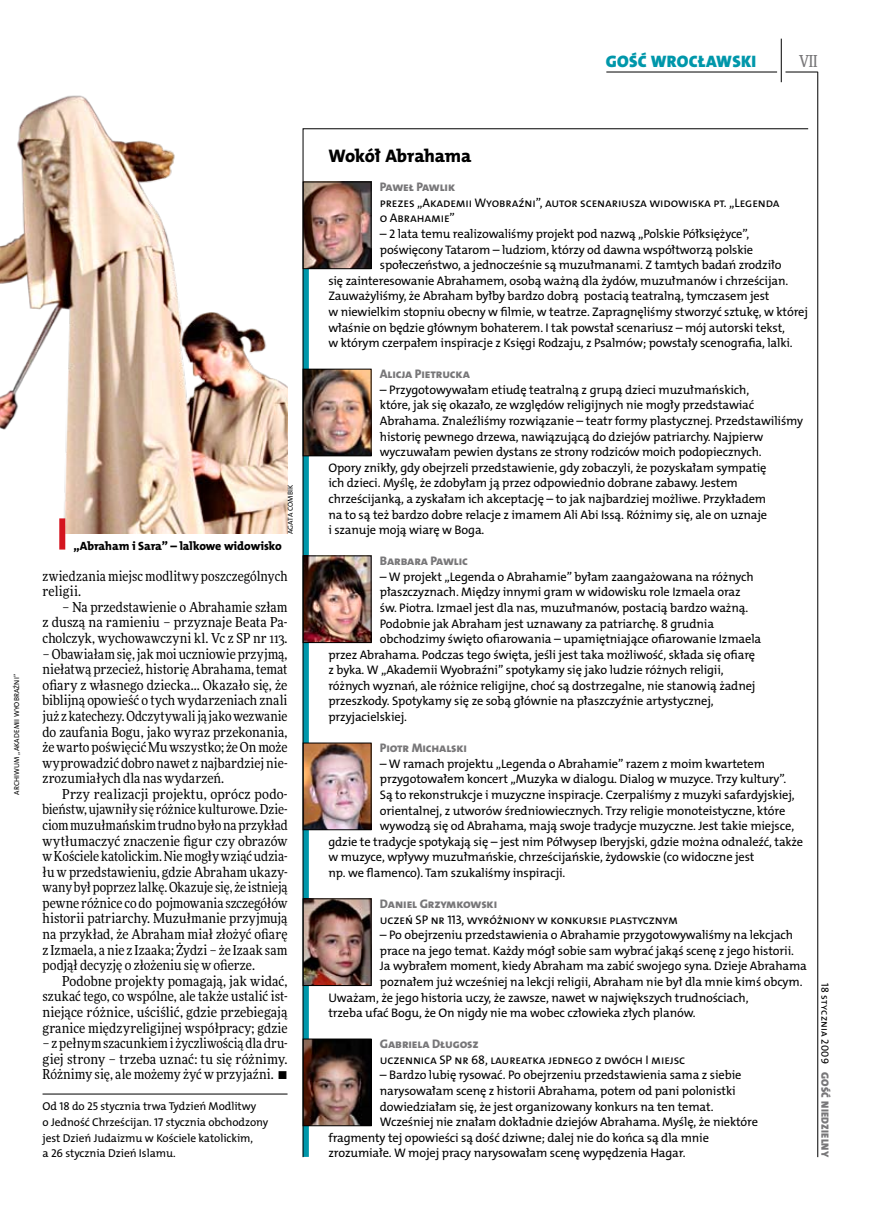
<style>
.page{position:relative;width:872px;height:1221px;background:#fff}
.page>*{position:absolute;margin:0;border:0;box-sizing:border-box;transform-origin:0 0}
.t1{font:18.3px "The Mix HP8 Ex Bld";letter-spacing:-.005em;color:#000}
.t2{font:16.65px "The Mix HP9 Blk";letter-spacing:.02em;color:#0097aa}
.t3{font:500 16.5px "Freeday Narrow";color:#787779;scale:.9 1}
.t4{font:13.8px/15.6px "Freeday Narrow News";letter-spacing:.005em;color:#000;text-align:justify}
.t5{font:12.45px/15.6px "The Mix HP5 Plain";letter-spacing:-.01em;color:#000}
.t6{font:12.45px "The Mix HP8 Ex Bld";letter-spacing:-.01em;color:#787779}
.t7{font:12px "The Mix HP8 Ex Bld";letter-spacing:-.005em;color:#000}
.t8{font:11.4px/15.6px "The Mix HP5 Plain";letter-spacing:-.005em;color:#000}
.t9{font:10.5px "The Mix HP9 Blk";letter-spacing:.025em;color:#787779}
.t10{font:10.5px "The Mix HP5 Plain";letter-spacing:.02em;color:#000}
.t11{font:7.2px "The Mix HP5 Plain";letter-spacing:.015em;color:#000}
</style>
<div class="page">
<hr style="left:817px;top:72px;width:1px;height:1084px;background:#000">
<hr style="left:781px;top:39px;width:1px;height:43px;background:#000">
<hr style="left:785px;top:72px;width:32px;height:1px;background:#000">
<hr style="left:606px;top:72px;width:171px;height:1px;background:#000">
<hr style="left:43px;top:1093px;width:244px;height:1px;background:#000">
<img style="left:0;top:95px;width:287px;height:439px">
<div style="left:59px;top:518px;width:6px;height:31px;background:#d4151f"></div>
<svg style="left:303px;top:128px;width:505px;height:1029px"></svg>
<p class="t11" style="left:12px;top:794px;width:122px;rotate:-90deg">Archiwum „Akademii Wyobraźni”</p>
<p class="t11" style="left:286px;top:534px;width:51px;rotate:-90deg">Agata Combik</p>
<p class="t7" style="left:74px;top:538px;width:210px">„Abraham i Sara” – lalkowe widowisko</p>
<p class="t4" style="left:43px;top:568px;width:246px">zwiedzania miejsc modlitwy poszczególnych religii.</p>
<p class="t4" style="left:43px;top:599px;width:246px;text-indent:20px">– Na przedstawienie o Abrahamie szłam z duszą na ramieniu – przyznaje Beata Pa&shy;cholczyk, wychowawczyni kl. Vc z SP nr 113.</p>
<p class="t4" style="left:43px;top:645px;width:246px">– Obawiałam się, jak moi uczniowie przyjmą, niełatwą przecież, historię Abrahama, temat ofiary z własnego dziecka... Okazało się, że biblijną opowieść o tych wydarzeniach znali już z katechezy. Odczytywali ją jako wezwanie do zaufania Bogu, jako wyraz przekonania, że warto poświęcić Mu wszystko; że On może wyprowadzić dobro nawet z najbardziej nie&shy;zrozumiałych dla nas wydarzeń.</p>
<p class="t4" style="left:43px;top:786px;width:246px;text-indent:20px">Przy realizacji projektu, oprócz podo&shy;bieństw, ujawniły się różnice kulturowe. Dzie&shy;ciom muzułmańskim trudno było na przykład wytłumaczyć znaczenie figur czy obrazów wKościele katolickim. Nie mogły wziąć udzia&shy;łu w przedstawieniu, gdzie Abraham ukazy&shy;wany był poprzez lalkę. Okazuje się, że istnieją pewne różnice co do pojmowania szczegółów historii patriarchy. Muzułmanie przyjmują na przykład, że Abraham miał złożyć ofiarę z Izmaela, a nie z Izaaka; Żydzi – że Izaak sam podjął decyzję o złożeniu się w ofierze.</p>
<p class="t4" style="left:43px;top:972px;width:246px;text-indent:20px">Podobne projekty pomagają, jak widać, szukać tego, co wspólne, ale także ustalić ist&shy;niejące różnice, uściślić, gdzie przebiegają granice międzyreligijnej współpracy; gdzie</p>
<p class="t4" style="left:43px;top:1035px;width:246px">– z pełnym szacunkiem i życzliwością dla dru&shy;giej strony – trzeba uznać: tu się różnimy.<br>Różnimy się, ale możemy żyć w przyjaźni. •</p>
<p class="t8" style="left:43px;top:1098px;width:227px">Od 18 do 25 stycznia trwa Tydzień Modlitwy<br>o Jedność Chrześcijan. 17 stycznia obchodzony jest Dzień Judaizmu w Kościele katolickim,<br>a 26 stycznia Dzień I slamu.</p>
<h2 class="t2" style="left:605px;top:50px;width:152px">GOŚĆ WROCŁAWSKI</h2>
<h3 class="t3" style="left:799px;top:50px;width:22px">VII</h3>
<h1 class="t1" style="left:328px;top:144px;width:144px">Wokół Abrahama</h1>
<p class="t6" style="left:380px;top:179px;width:77px">Paweł Pawlik</p>
<p class="t5" style="left:380px;top:195px;width:401px">prezes „Akademii Wyobraźni”, autor scenariusza widowiska pt. „Legenda o Abrahamie”</p>
<p class="t5" style="left:380px;top:226px;width:371px">– 2 lata temu realizowaliśmy projekt pod nazwą „Polskie Półksiężyce”,</p>
<p class="t5" style="left:380px;top:242px;width:375px">poświęcony Tatarom – ludziom, którzy od dawna współtworzą polskie</p>
<p class="t5" style="left:380px;top:257px;width:403px">społeczeństwo, a jednocześnie są muzułmanami. Z tamtych badań zrodziło</p>
<p class="t5" style="left:328px;top:273px;width:461px">się zainteresowanie Abrahamem, osobą ważną dla żydów, muzułmanów i chrześcijan.</p>
<p class="t5" style="left:328px;top:288px;width:442px">Zauważyliśmy, że Abraham byłby bardzo dobrą postacią teatralną, tymczasem jest</p>
<p class="t5" style="left:328px;top:304px;width:481px">w niewielkim stopniu obecny w filmie, w teatrze. Zapragnęliśmy stworzyć sztukę, w której</p>
<p class="t5" style="left:328px;top:319px;width:458px">właśnie on będzie głównym bohaterem. I tak powstał scenariusz – mój autorski tekst,</p>
<p class="t5" style="left:328px;top:335px;width:466px">w którym czerpałem inspiracje z Księgi Rodzaju, z Psalmów; powstały scenografia, lalki.</p>
<p class="t6" style="left:380px;top:366px;width:92px">Alicja Pietrucka</p>
<p class="t5" style="left:380px;top:382px;width:371px">– Przygotowywałam etiudę teatralną z grupą dzieci muzułmańskich,</p>
<p class="t5" style="left:380px;top:397px;width:376px">które, jak się okazało, ze względów religijnych nie mogły przedstawiać</p>
<p class="t5" style="left:380px;top:413px;width:425px">Abrahama. Znaleźliśmy rozwiązanie – teatr formy plastycznej. Przedstawiliśmy</p>
<p class="t5" style="left:380px;top:428px;width:385px">historię pewnego drzewa, nawiązującą do dziejów patriarchy. N ajpierw</p>
<p class="t5" style="left:380px;top:444px;width:383px">wyczuwałam pewien dystans ze strony rodziców moich podopiecznych.</p>
<p class="t5" style="left:328px;top:460px;width:440px">Opory znikły, gdy obejrzeli przedstawienie, gdy zobaczyli, że pozyskałam sympatię</p>
<p class="t5" style="left:328px;top:475px;width:411px">ich dzieci. Myślę, że zdobyłam ją przez odpowiednio dobrane zabawy. Jestem</p>
<p class="t5" style="left:328px;top:491px;width:439px">chrześcijanką, a zyskałam ich akceptację – to jak najbardziej możliwe. Przykładem</p>
<p class="t5" style="left:328px;top:506px;width:440px">na to są też bardzo dobre relacje z imamem Ali Abi I ssą. Różnimy się, ale on uznaje</p>
<p class="t5" style="left:328px;top:522px;width:158px">i szanuje moją wiarę w Boga.</p>
<p class="t6" style="left:380px;top:553px;width:89px">Barbara Pawlic</p>
<p class="t5" style="left:380px;top:569px;width:375px">– W projekt „Legenda o Abrahamie” byłam zaangażowana na różnych</p>
<p class="t5" style="left:380px;top:584px;width:362px">płaszczyznach. Między innymi gram w widowisku role I zmaela oraz</p>
<p class="t5" style="left:380px;top:600px;width:370px">św. Piotra. I zmael jest dla nas, muzułmanów, postacią bardzo ważną.</p>
<p class="t5" style="left:380px;top:615px;width:336px">Podobnie jak Abraham jest uznawany za patriarchę. 8 grudnia</p>
<p class="t5" style="left:380px;top:631px;width:383px">obchodzimy święto ofiarowania – upamiętniające ofiarowanie I zmaela</p>
<p class="t5" style="left:328px;top:646px;width:428px">przez Abrahama. Podczas tego święta, jeśli jest taka możliwość, składa się ofiarę</p>
<p class="t5" style="left:328px;top:662px;width:397px">z byka. W „Akademii Wyobraźni” spotykamy się jako ludzie różnych religii,</p>
<p class="t5" style="left:328px;top:678px;width:428px">różnych wyznań, ale różnice religijne, choć są dostrzegalne, nie stanowią żadnej</p>
<p class="t5" style="left:328px;top:693px;width:387px">przeszkody. Spotykamy się ze sobą głównie na płaszczyźnie artystycznej,</p>
<p class="t5" style="left:328px;top:709px;width:80px">przyjacielskiej.</p>
<p class="t6" style="left:380px;top:740px;width:89px">Piotr Michalski</p>
<p class="t5" style="left:380px;top:755px;width:387px">– W ramach projektu „Legenda o Abrahamie” razem z moim kwartetem</p>
<p class="t5" style="left:380px;top:771px;width:408px">przygotowałem koncert „Muzyka w dialogu. Dialog w muzyce. Trzy kultury”.</p>
<p class="t5" style="left:380px;top:787px;width:416px">Są to rekonstrukcje i muzyczne inspiracje. Czerpaliśmy z muzyki safardyjskiej,</p>
<p class="t5" style="left:380px;top:802px;width:407px">orientalnej, z utworów średniowiecznych. Trzy religie monoteistyczne, które</p>
<p class="t5" style="left:380px;top:818px;width:416px">wywodzą się od Abrahama, mają swoje tradycje muzyczne. Jest takie miejsce,</p>
<p class="t5" style="left:328px;top:833px;width:476px">gdzie te tradycje spotykają się – jest nim Półwysep Iberyjski, gdzie można odnaleźć, także</p>
<p class="t5" style="left:328px;top:849px;width:428px">w muzyce, wpływy muzułmańskie, chrześcijańskie, żydowskie (co widoczne jest</p>
<p class="t5" style="left:328px;top:865px;width:238px">np. we flamenco). Tam szukaliśmy inspiracji.</p>
<p class="t6" style="left:380px;top:895px;width:119px">Daniel Grzymkowski</p>
<p class="t5" style="left:380px;top:911px;width:299px">uczeń SP nr 113, wyróżniony w konkursie plastycznym</p>
<p class="t5" style="left:380px;top:927px;width:415px">– Po obejrzeniu przedstawienia o Abrahamie przygotowywaliśmy na lekcjach</p>
<p class="t5" style="left:380px;top:942px;width:415px">prace na jego temat. Każdy mógł sobie sam wybrać jakąś scenę z jego historii.</p>
<p class="t5" style="left:380px;top:958px;width:428px">Ja wybrałem moment, kiedy Abraham ma zabić swojego syna. Dzieje Abrahama</p>
<p class="t5" style="left:380px;top:974px;width:424px">poznałem już wcześniej na lekcji religii, Abraham nie był dla mnie kimś obcym.</p>
<p class="t5" style="left:328px;top:989px;width:421px">U ważam, że jego historia uczy, że zawsze, nawet w największych trudnościach,</p>
<p class="t5" style="left:328px;top:1005px;width:369px">trzeba ufać Bogu, że On nigdy nie ma wobec człowieka złych planów.</p>
<p class="t6" style="left:380px;top:1036px;width:100px">Gabriela Długosz</p>
<p class="t5" style="left:380px;top:1051px;width:307px">uczennica SP nr 68, laureatka jednego z dwóch I miejsc</p>
<p class="t5" style="left:380px;top:1067px;width:363px">– Bardzo lubię rysować. Po obejrzeniu przedstawienia sama z siebie</p>
<p class="t5" style="left:380px;top:1083px;width:357px">narysowałam scenę z historii Abrahama, potem od pani polonistki</p>
<p class="t5" style="left:380px;top:1098px;width:335px">dowiedziałam się, że jest organizowany konkurs na ten temat.</p>
<p class="t5" style="left:380px;top:1114px;width:380px">Wcześniej nie znałam dokładnie dziejów Abrahama. Myślę, że niektóre</p>
<p class="t5" style="left:328px;top:1129px;width:382px">fragmenty tej opowieści są dość dziwne; dalej nie do końca są dla mnie</p>
<p class="t5" style="left:328px;top:1145px;width:358px">zrozumiałe. W mojej pracy narysowałam scenę wypędzenia H agar.</p>
<p class="t10" style="left:832px;top:983px;width:82px;rotate:90deg">18 stycznia 2009</p>
<p class="t9" style="left:832px;top:1071px;width:87px;rotate:90deg">GOŚĆ NIEDZIELNY</p>
</div>
